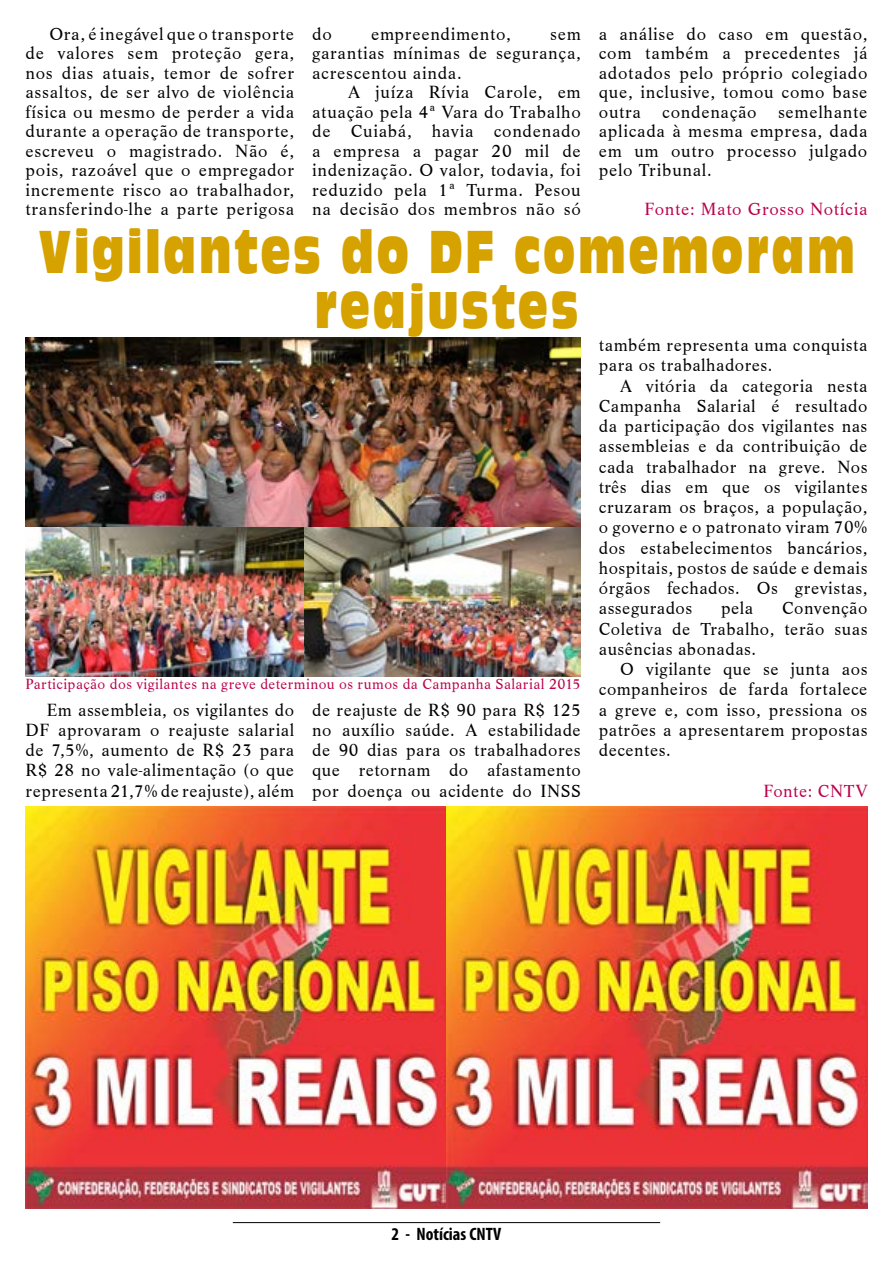
<style>
.page{position:relative;width:893px;height:1263px;background:#fff}
.page>*{position:absolute;margin:0;border:0;box-sizing:border-box;transform-origin:0 0}
.t1{font:56.1px/54.6px "Antique Olive Compact";letter-spacing:.07em;color:#d5a200;text-align:center;scale:.71 1}
.t2{font:18.15px/20.2px "Life T";letter-spacing:.03em;color:#000;text-align:justify}
.t3{font:18.15px "Life T";letter-spacing:.04em;color:#bb004b}
.t4{font:700 condensed 18px "Myriad Pro";color:#000}
.t5{font:15.15px "Life T";letter-spacing:.03em;color:#bb004b}
</style>
<div class="page">
<hr style="left:233px;top:1222px;width:427px;height:1px;background:#000">
<img style="left:26px;top:337px;width:555px;height:190px">
<img style="left:26px;top:806px;width:841px;height:403px">
<img style="left:26px;top:527px;width:555px;height:150px">
<p class="t2" style="left:26px;top:24px;width:270px;line-height:19.5px;text-indent:24px">Ora, é inegável que o transporte de valores sem proteção gera, nos dias atuais, temor de sofrer assaltos, de ser alvo de violência física ou mesmo de perder a vida durante a operação de transporte, escreveu o magistrado. Não é, pois, razoável que o empregador incremente risco ao trabalhador, transferindo-lhe a parte perigosa</p>
<p class="t2" style="left:312px;top:24px;width:21px">do</p>
<p class="t2" style="left:371px;top:24px;width:141px">empreendimento,</p>
<p class="t2" style="left:599px;top:24px;width:270px;line-height:19.5px">a análise do caso em questão, com também a precedentes já adotados pelo próprio colegiado que, inclusive, tomou como base outra condenação semelhante aplicada à mesma empresa, dada em um outro processo julgado pelo Tribunal.</p>
<p class="t3" style="left:645px;top:199px;width:224px">Fonte: Mato Grosso Notícia</p>
<h1 class="t1" style="left:38px;top:224px;width:1151px">Vigilantes do DF comemoram reajustes</h1>
<p class="t2" style="left:312px;top:24px;width:270px;line-height:19.5px;text-indent:238px">sem garantias mínimas de segurança, acrescentou ainda.</p>
<p class="t2" style="left:312px;top:83px;width:270px;line-height:19.5px;text-indent:36px">A juíza Rívia Carole, em atuação pela 4ª Vara do Trabalho de Cuiabá, havia condenado a empresa a pagar 20 mil de indenização. O valor, todavia, foi reduzido pela 1ª Turma. Pesou na decisão dos membros não só</p>
<p class="t2" style="left:599px;top:335px;width:270px">também representa uma conquista para os trabalhadores.</p>
<p class="t2" style="left:599px;top:376px;width:270px;text-indent:21px">A vitória da categoria nesta Campanha Salarial é resultado da participação dos vigilantes nas assembleias e da contribuição de cada trabalhador na greve. Nos três dias em que os vigilantes cruzaram os braços, a população, o governo e o patronato viram 70% dos estabelecimentos bancários, hospitais, postos de saúde e demais órgãos fechados. Os grevistas, assegurados</p>
<p class="t2" style="left:721px;top:598px;width:34px">pela</p>
<p class="t2" style="left:599px;top:598px;width:270px;text-indent:183px">Convenção Coletiva de Trabalho, terão suas ausências abonadas.</p>
<p class="t2" style="left:599px;top:659px;width:270px;text-indent:21px">O vigilante que se junta aos companheiros de farda fortalece a greve e, com isso, pressiona os patrões a apresentarem propostas decentes.</p>
<p class="t3" style="left:763px;top:780px;width:105px">Fonte: CNTV</p>
<p class="t5" style="left:26px;top:675px;width:557px">Participação dos vigilantes na greve determinou os rumos da Campanha Salarial 2015</p>
<p class="t2" style="left:26px;top:700px;width:270px;text-indent:21px">Em assembleia, os vigilantes do DF aprovaram o reajuste salarial de 7,5%, aumento de R$ 23 para R$ 28 no vale-alimentação (o que representa 21,7% de reajuste), além</p>
<p class="t2" style="left:312px;top:700px;width:270px">de reajuste de R$ 90 para R$ 125 no auxílio saúde. A estabilidade de 90 dias para os trabalhadores que retornam do afastamento por doença ou acidente do INSS</p>
<p class="t4" style="left:392px;top:1223px;width:111px">2 - Notícias CNTV</p>
</div>
